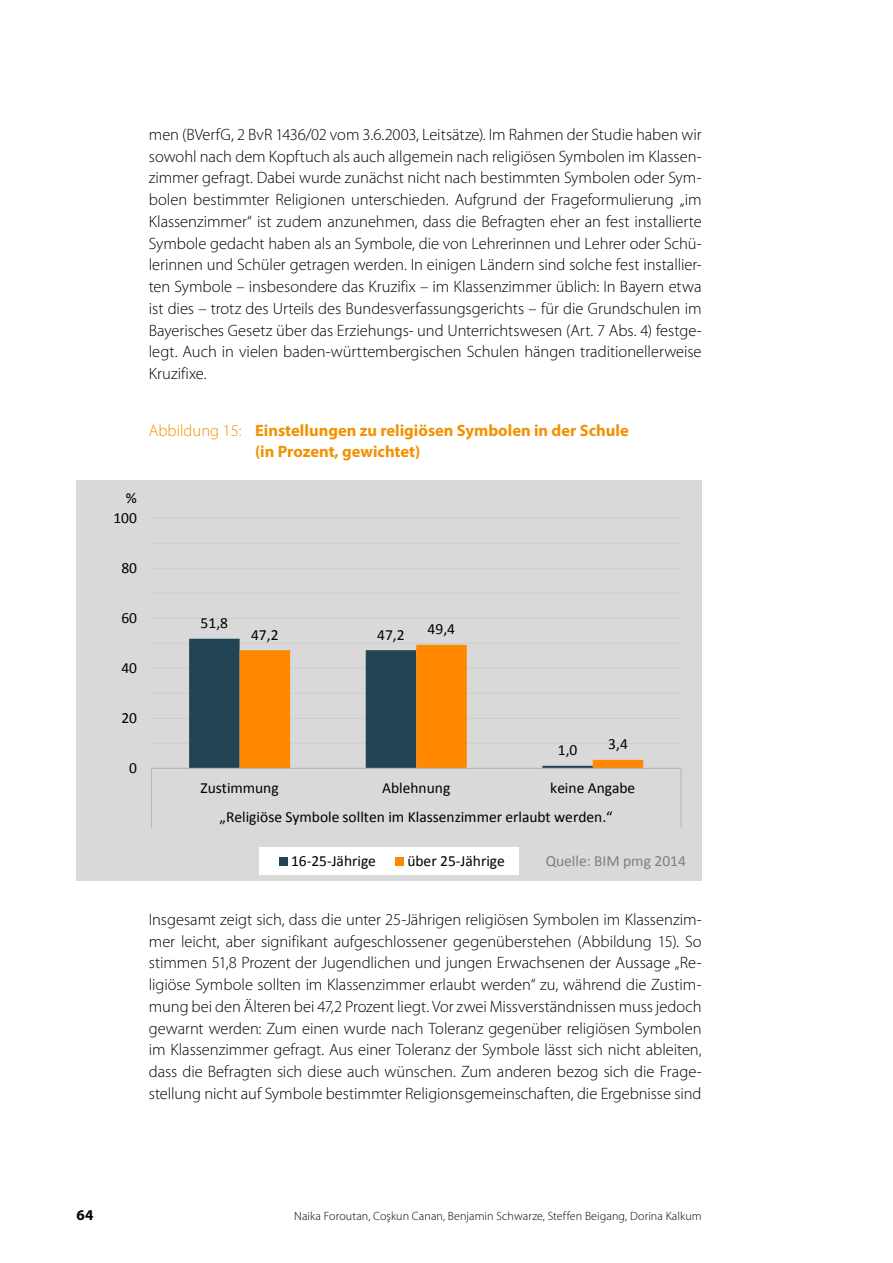
<style>
.page{position:relative;width:893px;height:1263px;background:#fff}
.page>*{position:absolute;margin:0;border:0;box-sizing:border-box;transform-origin:0 0}
._01_Fließtext{font:300 16.5px/21.8px "Myriad Pro";letter-spacing:-.005em;color:#000;text-align:justify}
.TIT_Graf{font:700 16.5px/21px "Myriad Pro";color:#f39100}
.t1{font:15.45px/29.7px "Calibri";color:#000}
.t2{font:15.45px "Calibri";color:#7f7f7f}
.t3{font:700 15px "Myriad Pro";color:#000}
.t4{font:300 12px "Myriad Pro";letter-spacing:.01em;color:#000}
.s1{font-weight:300}
</style>
<div class="page">
<div style="left:77px;top:481px;width:625px;height:400px;background:#d9d9d9"></div>
<hr style="left:151px;top:743px;width:530px;height:1px;background:#d0d0d0">
<hr style="left:151px;top:693px;width:530px;height:1px;background:#d0d0d0">
<hr style="left:151px;top:643px;width:530px;height:1px;background:#d0d0d0">
<hr style="left:151px;top:593px;width:530px;height:1px;background:#d1d1d1">
<hr style="left:151px;top:543px;width:530px;height:1px;background:#d1d1d1">
<hr style="left:151px;top:718px;width:530px;height:1px;background:#cfcfcf">
<hr style="left:151px;top:668px;width:530px;height:1px;background:#d1d1d1">
<hr style="left:151px;top:618px;width:530px;height:1px;background:#d0d0d0">
<hr style="left:151px;top:568px;width:530px;height:1px;background:#d0d0d0">
<hr style="left:151px;top:518px;width:530px;height:1px;background:#d2d2d2">
<svg style="left:189px;top:639px;width:278px;height:129px;fill:#245"></svg>
<svg style="left:240px;top:645px;width:403px;height:123px"></svg>
<hr style="left:151px;top:768px;width:530px;height:1px;background:#b3b3b3">
<hr style="left:151px;top:768px;width:1px;height:30px;background:#b3b3b3">
<hr style="left:681px;top:768px;width:1px;height:30px;background:#b3b3b3">
<hr style="left:151px;top:798px;width:1px;height:30px;background:#b3b3b3">
<hr style="left:681px;top:798px;width:1px;height:30px;background:#b3b3b3">
<div style="left:259px;top:848px;width:260px;height:27px;background:#fff"></div>
<div style="left:279px;top:857px;width:8px;height:9px;background:#245"></div>
<div style="left:395px;top:857px;width:9px;height:9px;background:#f80"></div>
<p class="_01_Fließtext" style="left:149px;top:123px;width:554px">men (BVerfG, 2 BvR 1436/02 vom 3.6.2003, Leitsätze). Im Rahmen der Studie haben wir sowohl nach dem Kopftuch als auch allgemein nach religiösen Symbolen im Klassen&shy;zimmer gefragt. Dabei wurde zunächst nicht nach bestimmten Symbolen oder Sym&shy;bolen bestimmter Religionen unterschieden. Aufgrund der Frageformulierung „im Klassenzimmer“ ist zudem anzunehmen, dass die Befragten eher an fest installierte Symbole gedacht haben als an Symbole, die von Lehrerinnen und Lehrer oder Schü&shy;lerinnen und Schüler getragen werden. In einigen Ländern sind solche fest installier&shy;ten Symbole – insbesondere das Kruzifix – im Klassenzimmer üblich: In Bayern etwa ist dies – trotz des Urteils des Bundesverfassungsgerichts – für die Grundschulen im Bayerisches Gesetz über das Erziehungs- und Unterrichtswesen (Art. 7 Abs. 4) festge&shy;legt. Auch in vielen baden-württembergischen Schulen hängen traditionellerweise Kruzifixe.</p>
<p class="TIT_Graf" style="left:255px;top:420px;width:375px;text-indent:-106px"><span class="s1">Abbildung 15:</span> Einstellungen zu religiösen Symbolen in der Schule (in Prozent, gewichtet)</p>
<p class="t1" style="left:126px;top:483px;width:13px">%</p>
<p class="t1" style="left:114px;top:503px;width:25px">100</p>
<p class="t1" style="left:121px;top:553px;width:17px">80</p>
<p class="t1" style="left:121px;top:603px;width:17px">60</p>
<p class="t1" style="left:121px;top:653px;width:17px">40</p>
<p class="t1" style="left:201px;top:608px;width:29px">51,8</p>
<p class="t1" style="left:251px;top:620px;width:29px">47,2</p>
<p class="t1" style="left:428px;top:614px;width:29px">49,4</p>
<p class="t1" style="left:377px;top:620px;width:29px">47,2</p>
<p class="t1" style="left:121px;top:703px;width:17px">20</p>
<p class="t1" style="left:129px;top:753px;width:9px">0</p>
<p class="t1" style="left:558px;top:735px;width:21px">1,0</p>
<p class="t1" style="left:608px;top:729px;width:21px">3,4</p>
<p class="t1" style="left:201px;top:773px;width:80px">Zustimmung</p>
<p class="t1" style="left:382px;top:773px;width:70px">Ablehnung</p>
<p class="t1" style="left:220px;top:773px;width:417px;text-indent:331px">keine Angabe „Religiöse Symbole sollten im Klassenzimmer erlaubt werden.“</p>
<p class="t1" style="left:291px;top:846px;width:86px">16-25-Jährige</p>
<p class="t1" style="left:407px;top:846px;width:99px">über 25-Jährige</p>
<p class="t2" style="left:546px;top:851px;width:142px">Quelle: BIM pmg 2014</p>
<p class="_01_Fließtext" style="left:149px;top:908px;width:554px">Insgesamt zeigt sich, dass die unter 25-Jährigen religiösen Symbolen im Klassenzim&shy;mer leicht, aber signifikant aufgeschlossener gegenüberstehen (Abbildung 15). So stimmen 51,8 Prozent der Jugendlichen und jungen Erwachsenen der Aussage „Re&shy;ligiöse Symbole sollten im Klassenzimmer erlaubt werden“ zu, während die Zustim&shy;mung bei den Älteren bei 47,2 Prozent liegt. Vor zwei Missverständnissen muss jedoch gewarnt werden: Zum einen wurde nach Toleranz gegenüber religiösen Symbolen im Klassenzimmer gefragt. Aus einer Toleranz der Symbole lässt sich nicht ableiten, dass die Befragten sich diese auch wünschen. Zum anderen bezog sich die Frage&shy;stellung nicht auf Symbole bestimmter Religionsgemeinschaften, die Ergebnisse sind</p>
<p class="t3" style="left:77px;top:1205px;width:18px">64</p>
<p class="t4" style="left:294px;top:1209px;width:409px">Naika Foroutan, Coşkun Canan, Benjamin Schwarze, Steffen Beigang, Dorina Kalkum</p>
</div>
